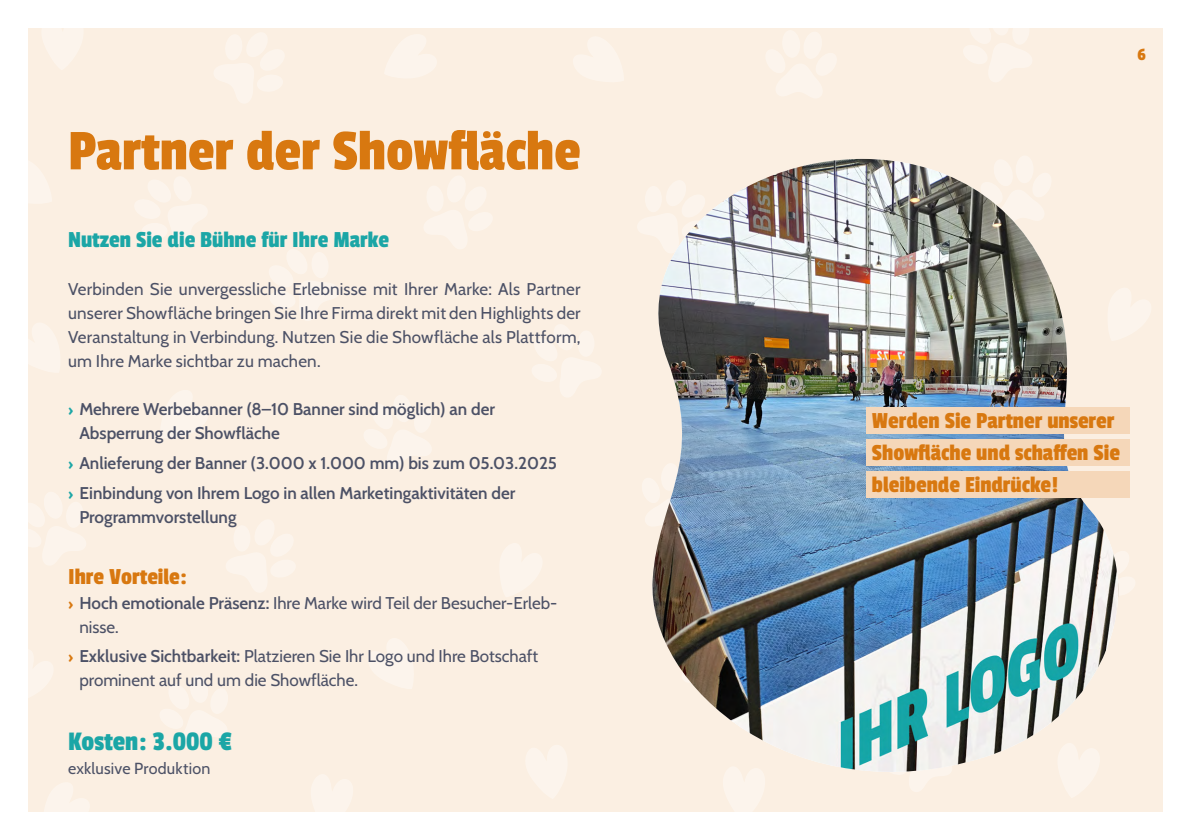
<style>
.page{position:relative;width:1191px;height:840px;background:#fff}
.page>*{position:absolute;margin:0;border:0;box-sizing:border-box;transform-origin:0 0}
.t1{font:60px "Passion One";color:#d87810}
.t2{font:28px "Passion One";color:#1ba6a6}
.t3{font:24px/32px "Passion One";color:#d87810}
.t4{font:24px "Passion One";color:#1ba6a6}
.t5{font:18px "Passion One";color:#d87810}
.t6{font:17px/24px "Cabin";color:#4c5166}
.t7{font:600 17px/24px "Cabin";color:#4c5166}
.t8{font:16px "Cabin";letter-spacing:.015em;color:#4c5166}
.s1{font-family:"Passion One";font-weight:400;font-size:16px;color:#1ba6a6}
.s2{font-family:"Passion One";font-size:16px;color:#d87810}
.s3{font-weight:600}
</style>
<div class="page">
<div style="left:28px;top:28px;width:1134px;height:783px;background:#fbefe2"></div>
<svg style="left:41px;top:811px;width:60px;height:1px"></svg>
<svg style="left:308px;top:811px;width:53px;height:1px"></svg>
<img style="left:652px;top:159px;width:466px;height:613px">
<div style="left:866px;top:407px;width:263px;height:27px;background:#f5d7b9"></div>
<div style="left:866px;top:439px;width:263px;height:27px;background:#f5d7b9"></div>
<div style="left:866px;top:471px;width:263px;height:27px;background:#f5d7b9"></div>
<h1 class="t1" style="left:68px;top:119px;width:514px">Partner der Showfläche</h1>
<h3 class="t4" style="left:68px;top:227px;width:322px">Nutzen Sie die Bühne für Ihre Marke</h3>
<p class="t6" style="left:68px;top:276px;width:514px;text-align:justify">Verbinden Sie unvergessliche Erlebnisse mit Ihrer Marke: Als Partner unserer Showfläche bringen Sie Ihre Firma direkt mit den Highlights der Veranstaltung in Verbindung. Nutzen Sie die Showfläche als Plattform, um Ihre Marke sichtbar zu machen.</p>
<p class="t7" style="left:79px;top:396px;width:417px;text-indent:-11px"><span class="s1">›</span> Mehrere Werbebanner (8–10 Banner sind möglich) an der<br>Absperrung der Showfläche</p>
<p class="t7" style="left:68px;top:447px;width:490px;line-height:29.6px"><span class="s1">›</span> Anlieferung der Banner (3.000 x 1.000 mm) bis zum 05.03.2025 <span class="s1">›</span> Einbindung von Ihrem Logo in allen Marketingaktivitäten der</p>
<p class="t7" style="left:79px;top:503px;width:159px">Programmvorstellung</p>
<h3 class="t3" style="left:68px;top:560px;width:120px">Ihre Vorteile:</h3>
<p class="t6" style="left:79px;top:589px;width:479px;text-indent:-11px"><span class="s2">›</span> <span class="s3">Hoch emotionale Präsenz:</span> Ihre Marke wird Teil der Besucher-Erleb&shy;nisse.</p>
<p class="t6" style="left:79px;top:642px;width:460px;text-indent:-11px"><span class="s2">›</span> <span class="s3">Exklusive Sichtbarkeit:</span> Platzieren Sie Ihr Logo und Ihre Botschaft prominent auf und um die Showfläche.</p>
<h2 class="t2" style="left:68px;top:726px;width:166px">Kosten: 3.000 €</h2>
<p class="t8" style="left:68px;top:755px;width:144px">exklusive Produktion</p>
<p class="t5" style="left:1137px;top:45px;width:10px">6</p>
<h3 class="t3" style="left:872px;top:404px;width:249px">Werden Sie Partner unserer<br>Showfläche und schaffen Sie bleibende Eindrücke!</h3>
</div>
